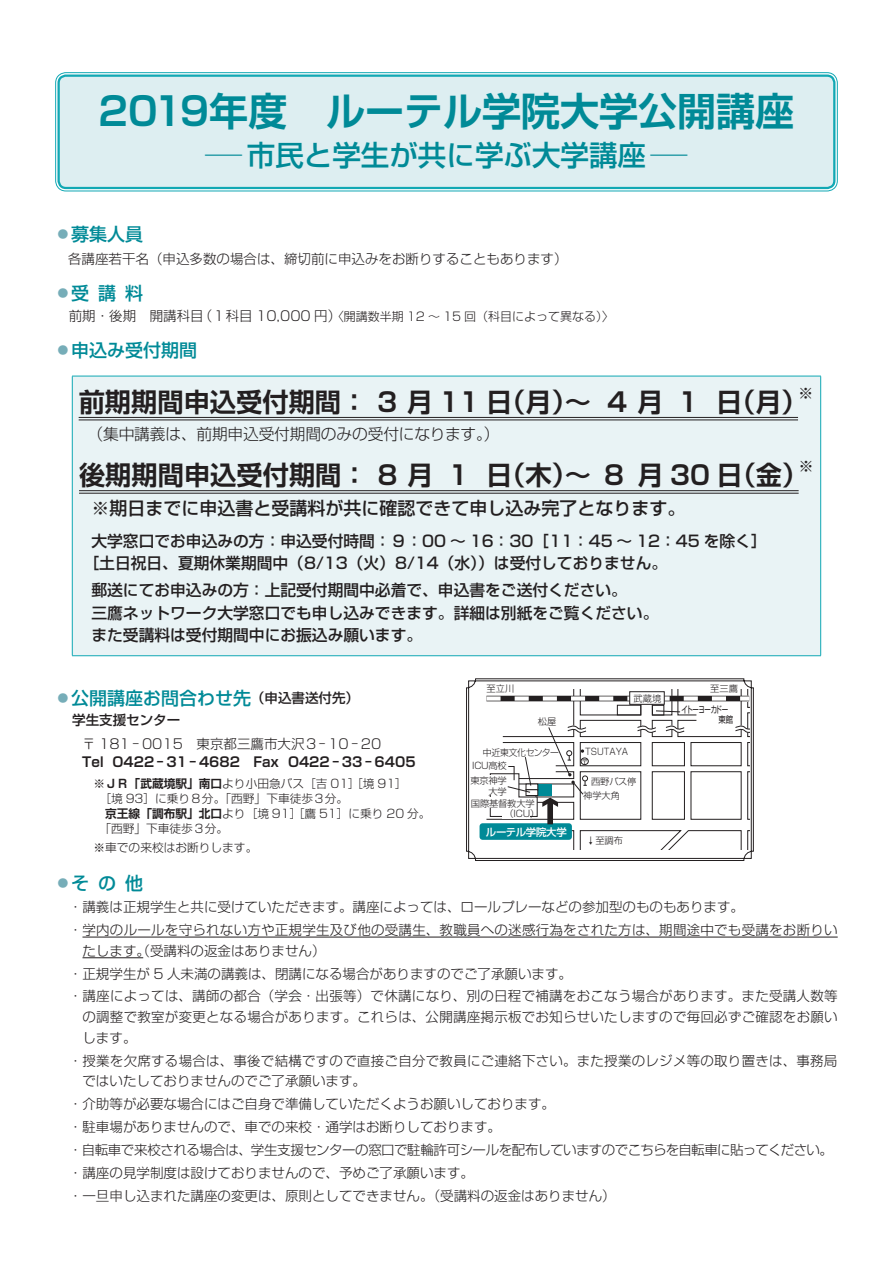
<style>
.page{position:relative;width:893px;height:1263px;background:#fff}
.page>*{position:absolute;margin:0;border:0;box-sizing:border-box;transform-origin:0 0}
.t1{font:700 39px "Shin Go Pr 6 De";color:#008a97}
.t2{font:500 28.5px "Shin Go Pr 6";color:#008a97;scale:1.3 1}
.t3{font:700 26.25px "Shin Go Pr 6 De";color:#231f20}
.t4{font:500 18px "Shin Go Pr 6";color:#008a97}
.t5{font:500 18px "Shin Go Pr 6";color:#231f20}
.t6{font:500 15.75px/22.5px "Shin Go Pr 6";color:#231f20}
.t7{font:300 15.75px "Shin Go Pr 6";letter-spacing:-.01em;color:#231f20}
.t8{font:700 15.3px "Shin Go Pr 6 De";color:#231f20}
.t9{font:300 13.5px/22.8px "Shin Go Pr 6";color:#231f20}
.t10{font:300 13.5px/20.7px "Shin Go Pr 6";letter-spacing:.02em;color:#231f20}
.t11{font:700 13.5px "Shin Go Pr 6 De";color:#231f20}
.t12{font:500 13.5px "Shin Go Pr 6";color:#231f20}
.t13{font:300 12px "Shin Go Pr 6";color:#231f20}
.t14{font:300 11.7px/15px "Shin Go Pr 6";color:#231f20}
.t15{font:10.2px "Shin Go Pr 6 Medium 90 pv RKSJ H";letter-spacing:-.02em;color:#fff}
.t16{font:9.15px/10.8px "Shin Go Pr 6 Light 90 pv RKSJ H";letter-spacing:-.02em;color:#231f20}
.t17{font:9.15px "Shin Go Pr 6 Light 90 pv RKSJ H";letter-spacing:-.02em;color:#231f20;scale:.96 1}
.t18{font:9.15px "Shin Go Pr 6 Regular 90 pv RKSJ H";letter-spacing:-.065em;color:#231f20;scale:.7 1}
.t19{font:9.15px "Shin Go Pr 6 Light 90 pv RKSJ H";color:#231f20;scale:.9 1}
.s1{font-size:15.75px;color:#76adb8}
.s2{font-size:13.5px}
.s3{font-size:13.5px;color:#231f20}
.s4{font-family:"Shin Go Pr 6";font-weight:300}
.s5{font-family:"Shin Go Pr 6 De";font-weight:700}
</style>
<div class="page">
<div style="left:58px;top:75px;width:777px;height:114px;background:#ddeef1;border-radius:9px"></div>
<div style="left:55px;top:72px;width:783px;height:119px;border:1px solid #11a8b4;border-radius:10px"></div>
<div style="left:58px;top:75px;width:777px;height:114px;border:2px solid #11a8b4;border-radius:7px"></div>
<hr style="left:82px;top:937px;width:756px;height:1px;background:#231f20">
<hr style="left:82px;top:957px;width:61px;height:1px;background:#231f20">
<div style="left:72px;top:376px;width:749px;height:280px;background:#e9f3f5"></div>
<hr style="left:72px;top:376px;width:749px;height:1px;background:#11a8b4">
<hr style="left:72px;top:376px;width:1px;height:279px;background:#11a8b4">
<hr style="left:820px;top:376px;width:1px;height:279px;background:#11a8b4">
<hr style="left:72px;top:655px;width:749px;height:1px;background:#11a8b4">
<hr style="left:79px;top:417px;width:719px;height:1px;background:#231f20">
<hr style="left:79px;top:420px;width:719px;height:1px;background:#231f20">
<hr style="left:79px;top:490px;width:720px;height:1px;background:#231f20">
<hr style="left:79px;top:493px;width:720px;height:1px;background:#231f20">
<svg style="left:466px;top:678px;width:288px;height:183px"></svg>
<h1 class="t1" style="left:99px;top:79px;width:697px">2019年度　ルーテル学院大学公開講座</h1>
<h2 class="t2" style="left:205px;top:132px;width:373px">─市民と学生が共に学ぶ大学講座 ─</h2>
<h3 class="t4" style="left:55px;top:219px;width:89px"><span class="s1">⃝</span>募集人員</h3>
<p class="t9" style="left:68px;top:246px;width:501px">各講座若干名（申込多数の場合は、締切前に申込みをお断りすることもあります）</p>
<h3 class="t4" style="left:55px;top:279px;width:89px"><span class="s1">⃝</span>受講料</h3>
<p class="t13" style="left:55px;top:306px;width:560px"><span class="s2">　前期・後期　開講科目（１科目 10,000 円）</span>〈開講数半期 12 ～ 15 回（科目によって異なる）〉</p>
<h3 class="t4" style="left:55px;top:335px;width:143px"><span class="s1">⃝</span>申込み受付期間</h3>
<h3 class="t3" style="left:79px;top:380px;width:731px">前期期間申込受付期間：３月 11 日（月）～４月 1 日（月）</h3>
<p class="t8" style="left:798px;top:381px;width:17px">※</p>
<p class="t7" style="left:88px;top:421px;width:413px">（集中講義は、前期申込受付期間のみの受付になります。）</p>
<h3 class="t3" style="left:79px;top:454px;width:731px">後期期間申込受付期間：８月 1 日（木）～ 8 月 30 日（金）</h3>
<p class="t8" style="left:799px;top:454px;width:17px">※</p>
<h3 class="t5" style="left:91px;top:494px;width:595px">※期日までに申込書と受講料が共に確認できて申し込み完了となります。</h3>
<p class="t6" style="left:84px;top:529px;width:685px;text-indent:8px">大学窓口でお申込みの方：申込受付時間：９：00 ～ 16：30［11：45 ～ 12：45 を除く］［土日祝日、夏期休業期間中（8/13（火）8/14（水））は受付しておりません。</p>
<p class="t6" style="left:91px;top:578px;width:568px">郵送にてお申込みの方：上記受付期間中必着で、申込書をご送付ください。<br>三鷹ネットワーク大学窓口でも申し込みできます。詳細は別紙をご覧ください。また受講料は受付期間中にお振込み願います。</p>
<p class="t16" style="left:486px;top:682px;width:29px">至立川</p>
<p class="t16" style="left:710px;top:682px;width:29px">至三鷹</p>
<p class="t18" style="left:682px;top:702px;width:68px">イトーヨーカドー</p>
<h3 class="t4" style="left:55px;top:683px;width:305px"><span class="s1">⃝</span>公開講座お問合わせ先<span class="s3">（申込書送付先）</span></h3>
<p class="t12" style="left:72px;top:709px;width:109px">学生支援センター</p>
<p class="t9" style="left:55px;top:731px;width:328px">　　〒 181 － 0015　東京都三鷹市大沢３－ 10 － 20</p>
<p class="t11" style="left:55px;top:751px;width:362px"><span class="s4">　　</span>Tel O422 － 31 － 4682　Fax O422 － 33 － 6405</p>
<p class="t14" style="left:94px;top:775px;width:315px">※<span class="s5">ＪＲ「武蔵境駅」南口</span>より小田急バス［吉 01］［境 91］　［境 93］に乗り８分。「西野」下車徒歩３分。</p>
<p class="t14" style="left:94px;top:805px;width:339px;text-indent:12px"><span class="s5">京王線「調布駅」北口</span>より［境 91］［鷹 51］に乗り 20 分。　「西野」下車徒歩３分。</p>
<p class="t14" style="left:94px;top:839px;width:165px">※車での来校はお断りします。</p>
<h3 class="t4" style="left:55px;top:868px;width:89px"><span class="s1">⃝</span>その他</h3>
<p class="t10" style="left:69px;top:894px;width:770px;line-height:22.8px">・講義は正規学生と共に受けていただきます。講座によっては、ロールプレーなどの参加型のものもあります。<br>・学内のルールを守られない方や正規学生及び他の受講生、教職員への迷感行為をされた方は、期間途中でも受講をお断りい</p>
<p class="t9" style="left:69px;top:938px;width:770px;text-indent:14px">たします。（受講料の返金はありません）<br>・正規学生が 5 人未満の講義は、閉講になる場合がありますのでご了承願います。<br>・講座によっては、講師の都合（学会・出張等）で休講になり、別の日程で補講をおこなう場合があります。また受講人数等</p>
<p class="t10" style="left:82px;top:1005px;width:757px">の調整で教室が変更となる場合があります。これらは、公開講座掲示板でお知らせいたしますので毎回必ずご確認をお願いします。</p>
<p class="t10" style="left:82px;top:1049px;width:756px;text-indent:-14px">・授業を欠席する場合は、事後で結構ですので直接ご自分で教員にご連絡下さい。また授業のレジメ等の取り置きは、事務局ではいたしておりませんのでご了承願います。</p>
<p class="t9" style="left:69px;top:1091px;width:766px">・介助等が必要な場合にはご自身で準備していただくようお願いしております。<br>・駐車場がありませんので、車での来校・通学はお断りしております。<br>・自転車で来校される場合は、学生支援センターの窓口で駐輪許可シールを配布していますのでこちらを自転車に貼ってください。・講座の見学制度は設けておりませんので、予めご了承願います。<br>・一旦申し込まれた講座の変更は、原則としてできません。（受講料の返金はありません）</p>
<p class="t16" style="left:634px;top:692px;width:29px">武蔵境</p>
<p class="t16" style="left:538px;top:716px;width:20px">松屋</p>
<p class="t19" style="left:585px;top:744px;width:49px">TSUTAYA</p>
<p class="t17" style="left:483px;top:744px;width:81px">中近東文化センター</p>
<p class="t16" style="left:472px;top:759px;width:36px">ICU高校</p>
<p class="t16" style="left:470px;top:774px;width:38px;text-align:right">東京神学大学</p>
<p class="t16" style="left:591px;top:775px;width:47px">西野バス停</p>
<p class="t16" style="left:583px;top:789px;width:38px">神学大角</p>
<p class="t16" style="left:505px;top:797px;width:36px;text-indent:-34px">国際基督教大学（ICU）</p>
<p class="t15" style="left:486px;top:823px;width:82px">ルーテル学院大学</p>
<p class="t16" style="left:586px;top:834px;width:39px">↓至調布</p>
</div>
